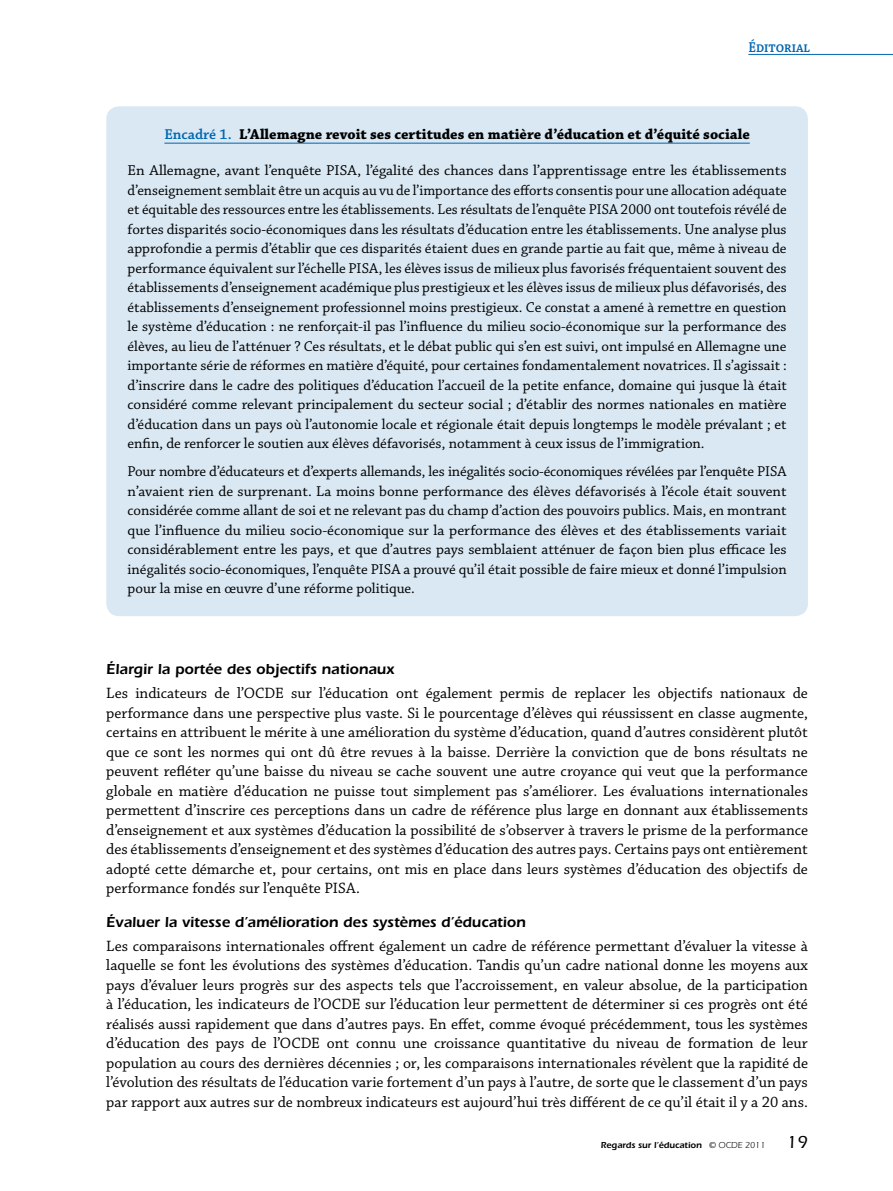
<style>
.page{position:relative;width:893px;height:1191px;background:#fff}
.page>*{position:absolute;margin:0;border:0;box-sizing:border-box;transform-origin:0 0}
.t1{font:15.75px/19.5px "Chaparral Pro";color:#000;text-align:justify}
.t2{font:15px/19.5px "Chaparral Pro";color:#000;text-align:justify}
.t3{font:600 15px "Itc Eras";color:#000}
.t4{font:700 15px "Chaparral Pro";color:#000}
.t5{font:600 15px "Chaparral Pro";color:#0067b1;scale:.9 1}
.t6{font:600 9px "Itc Eras";color:#000}
.s1{font-weight:600;color:#0067b1}
.s2{font-weight:400}
.s3{font-weight:500;font-size:18px}
</style>
<div class="page">
<hr style="left:748px;top:54px;width:145px;height:1px;background:#0067b1">
<div style="left:106px;top:106px;width:702px;height:510px;background:#d9e8f3;border-radius:13px"></div>
<hr style="left:164px;top:143px;width:586px;height:1px;background:#0067b1">
<p class="t5" style="left:748px;top:39px;width:70px">Éditorial</p>
<p class="t4" style="left:164px;top:125px;width:587px"><span class="s1">Encadré 1.</span> L’Allemagne revoit ses certitudes en matière d’éducation et d’équité sociale</p>
<p class="t2" style="left:128px;top:161px;width:661px">En Allemagne, avant l’enquête PISA, l’égalité des chances dans l’apprentissage entre les établissements d’enseignement semblait être un acquis au vu de l’importance des efforts consentis pour une allocation adéquate et équitable des ressources entre les établissements. Les résultats de l’enquête PISA 2000 ont toutefois révélé de fortes disparités socio-économiques dans les résultats d’éducation entre les établissements. Une analyse plus approfondie a permis d’établir que ces disparités étaient dues en grande partie au fait que, même à niveau de performance équivalent sur l’échelle PISA, les élèves issus de milieux plus favorisés fréquentaient souvent des établissements d’enseignement académique plus prestigieux et les élèves issus de milieux plus défavorisés, des établissements d’enseignement professionnel moins prestigieux. Ce constat a amené à remettre en question le système d’éducation : ne renforçait-il pas l’influence du milieu socio-économique sur la performance des élèves, au lieu de l’atténuer ? Ces résultats, et le débat public qui s’en est suivi, ont impulsé en Allemagne une importante série de réformes en matière d’équité, pour certaines fondamentalement novatrices. Il s’agissait : d’inscrire dans le cadre des politiques d’éducation l’accueil de la petite enfance, domaine qui jusque là était considéré comme relevant principalement du secteur social ; d’établir des normes nationales en matière d’éducation dans un pays où l’autonomie locale et régionale était depuis longtemps le modèle prévalant ; et enfin, de renforcer le soutien aux élèves défavorisés, notamment à ceux issus de l’immigration.</p>
<p class="t2" style="left:128px;top:462px;width:661px">Pour nombre d’éducateurs et d’experts allemands, les inégalités socio-économiques révélées par l’enquête PISA n’avaient rien de surprenant. La moins bonne performance des élèves défavorisés à l’école était souvent considérée comme allant de soi et ne relevant pas du champ d’action des pouvoirs publics. Mais, en montrant que l’influence du milieu socio-économique sur la performance des élèves et des établissements variait considérablement entre les pays, et que d’autres pays semblaient atténuer de façon bien plus efficace les inégalités socio-économiques, l’enquête PISA a prouvé qu’il était possible de faire mieux et donné l’impulsion pour la mise en œuvre d’une réforme politique.</p>
<p class="t3" style="left:106px;top:660px;width:290px">Élargir la portée des objectifs nationaux</p>
<p class="t1" style="left:106px;top:684px;width:703px">Les indicateurs de l’OCDE sur l’éducation ont également permis de replacer les objectifs nationaux de performance dans une perspective plus vaste. Si le pourcentage d’élèves qui réussissent en classe augmente, certains en attribuent le mérite à une amélioration du système d’éducation, quand d’autres considèrent plutôt que ce sont les normes qui ont dû être revues à la baisse. Derrière la conviction que de bons résultats ne peuvent refléter qu’une baisse du niveau se cache souvent une autre croyance qui veut que la performance globale en matière d’éducation ne puisse tout simplement pas s’améliorer. Les évaluations internationales permettent d’inscrire ces perceptions dans un cadre de référence plus large en donnant aux établissements d’enseignement et aux systèmes d’éducation la possibilité de s’observer à travers le prisme de la performance des établissements d’enseignement et des systèmes d’éducation des autres pays. Certains pays ont entièrement adopté cette démarche et, pour certains, ont mis en place dans leurs systèmes d’éducation des objectifs de performance fondés sur l’enquête PISA.</p>
<p class="t3" style="left:106px;top:913px;width:421px">Évaluer la vitesse d’amélioration des systèmes d’éducation</p>
<p class="t1" style="left:106px;top:936px;width:703px">Les comparaisons internationales offrent également un cadre de référence permettant d’évaluer la vitesse à laquelle se font les évolutions des systèmes d’éducation. Tandis qu’un cadre national donne les moyens aux pays d’évaluer leurs progrès sur des aspects tels que l’accroissement, en valeur absolue, de la participation à l’éducation, les indicateurs de l’OCDE sur l’éducation leur permettent de déterminer si ces progrès ont été réalisés aussi rapidement que dans d’autres pays. En effet, comme évoqué précédemment, tous les systèmes d’éducation des pays de l’OCDE ont connu une croissance quantitative du niveau de formation de leur population au cours des dernières décennies ; or, les comparaisons internationales révèlent que la rapidité de l’évolution des résultats de l’éducation varie fortement d’un pays à l’autre, de sorte que le classement d’un pays par rapport aux autres sur de nombreux indicateurs est aujourd’hui très différent de ce qu’il était il y a 20 ans.</p>
<p class="t6" style="left:601px;top:1140px;width:209px">Regards sur l’éducation <span class="s2">© OCDE 2011</span> <span class="s3">19</span></p>
</div>
